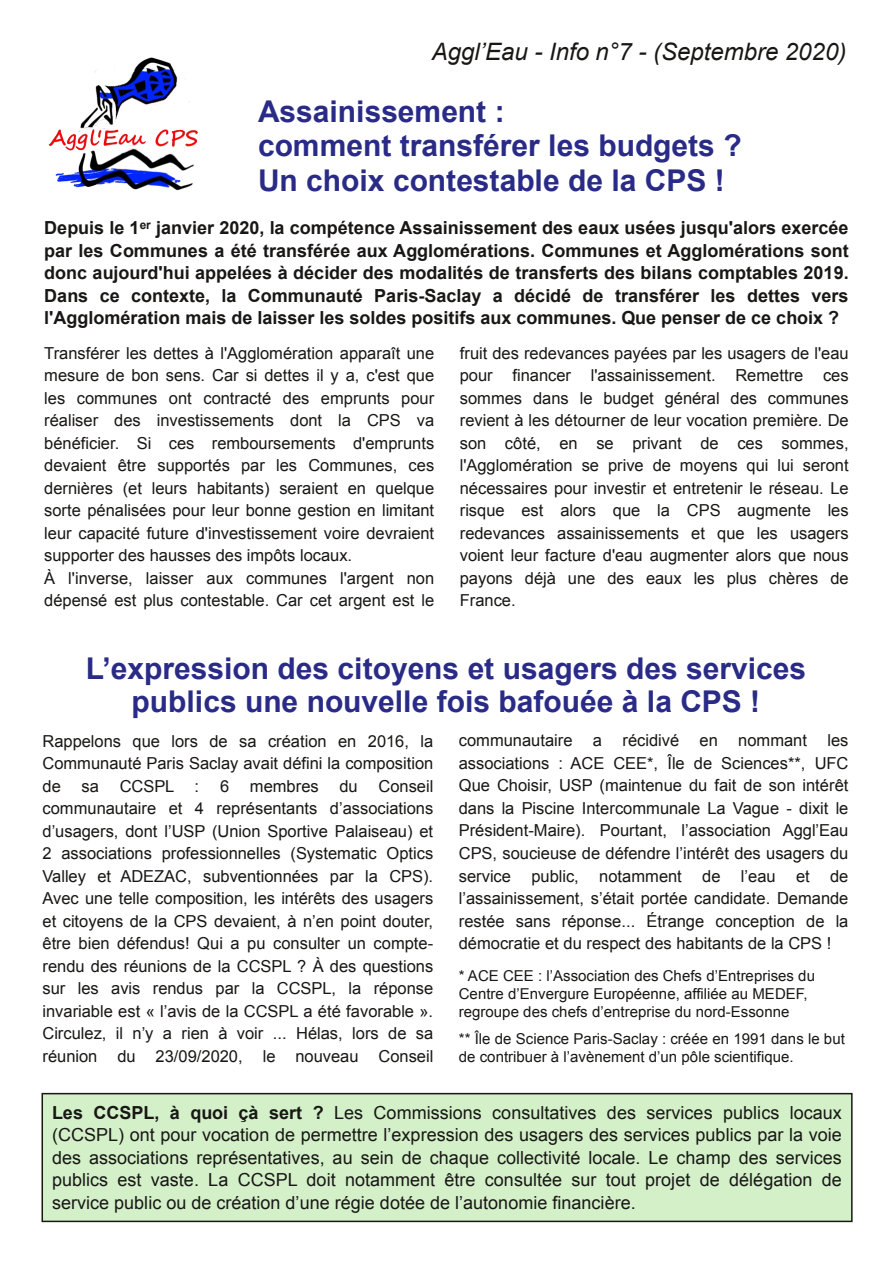
<style>
.page{position:relative;width:893px;height:1263px;background:#fff}
.page>*{position:absolute;margin:0;border:0;box-sizing:border-box;transform-origin:0 0}
.t1{font:700 30px/34.5px "Arial";color:#292b87}
.t2{font:italic 24px "Arial";color:#181715}
.t3{font:700 18px/22.5px "Arial";color:#181715;text-align:justify}
.t4{font:18px/22.5px "Arial";color:#181715;text-align:justify}
.t5{font:16.5px/22.5px "Arial";color:#181715;text-align:justify}
.t6{font:15px/18px "Arial";letter-spacing:.005em;color:#181715}
.s1{font-weight:700}
</style>
<div class="page">
<img style="left:48px;top:57px;width:150px;height:134px">
<div style="left:42px;top:1094px;width:810px;height:127px;background:#d4f0c9"></div>
<div style="left:42px;top:1093px;width:811px;height:129px;border:2px solid #181715"></div>
<h2 class="t2" style="left:432px;top:38px;width:416px">Aggl’Eau - Info n°7 - (Septembre 2020)</h2>
<h1 class="t1" style="left:258px;top:94px;width:485px">Assainissement :<br>comment transférer les budgets ?<br>Un choix contestable de la CPS !</h1>
<p class="t3" style="left:44px;top:217px;width:806px">Depuis le 1<sup>er</sup> janvier 2020, la compétence Assainissement des eaux usées jusqu'alors exercée par les Communes a été transférée aux Agglomérations. Communes et Agglomérations sont donc aujourd'hui appelées à décider des modalités de transferts des bilans comptables 2019.<br>Dans ce contexte, la Communauté Paris-Saclay a décidé de transférer les dettes vers l'Agglomération mais de laisser les soldes positifs aux communes. Que penser de ce choix ?</p>
<p class="t5" style="left:44px;top:342px;width:392px;text-align:left">Transférer les dettes à l'Agglomération apparaît une mesure de bon sens. Car si dettes il y a, c'est que les communes ont contracté des emprunts pour réaliser des investissements dont la CPS va bénéficier. Si ces remboursements d'emprunts devaient être supportés par les Communes, ces dernières (et leurs habitants) seraient en quelque sorte pénalisées pour leur bonne gestion en limitant leur capacité future d'investissement voire devraient supporter des hausses des impôts locaux.<br>À l'inverse, laisser aux communes l'argent non dépensé est plus contestable. Car cet argent est le</p>
<p class="t5" style="left:460px;top:342px;width:390px">fruit des redevances payées par les usagers de l'eau pour financer l'assainissement. Remettre ces sommes dans le budget général des communes revient à les détourner de leur vocation première. De son côté, en se privant de ces sommes, l'Agglomération se prive de moyens qui lui seront nécessaires pour investir et entretenir le réseau. Le risque est alors que la CPS augmente les redevances assainissements et que les usagers voient leur facture d'eau augmenter alors que nous payons déjà une des eaux les plus chères de France.</p>
<h1 class="t1" style="left:86px;top:652px;width:722px;line-height:33px;text-align:center">L’expression des citoyens et usagers des services publics une nouvelle fois bafouée à la CPS !</h1>
<p class="t5" style="left:43px;top:730px;width:392px">Rappelons que lors de sa création en 2016, la Communauté Paris Saclay avait défini la composition de</p>
<p class="t5" style="left:459px;top:729px;width:391px">communautaire a récidivé en nommant les associations : ACE CEE*, Île de Sciences**, UFC Que Choisir, USP (maintenue du fait de son intérêt dans la Piscine Intercommunale La Vague - dixit le Président-Maire). Pourtant, l’association Aggl’Eau CPS, soucieuse de défendre l’intérêt des usagers du service public, notamment de l’eau et de l’assainissement, s’était portée candidate. Demande restée sans réponse... Étrange conception de la démocratie et du respect des habitants de la CPS !</p>
<p class="t6" style="left:459px;top:966px;width:358px">* ACE CEE : l’Association des Chefs d’Entreprises du<br>Centre d’Envergure Européenne, affiliée au MEDEF, regroupe des chefs d’entreprise du nord-Essonne</p>
<p class="t6" style="left:459px;top:1029px;width:388px">** Île de Science Paris-Saclay : créée en 1991 dans le but de contribuer à l’avènement d’un pôle scientifique.</p>
<p class="t5" style="left:43px;top:775px;width:392px;text-indent:336px">Conseil communautaire et 4 représentants d’associations d’usagers, dont l’USP (Union Sportive Palaiseau) et 2 associations professionnelles (Systematic Optics Valley et ADEZAC, subventionnées par la CPS).<br>Avec une telle composition, les intérêts des usagers et citoyens de la CPS devaient, à n’en point douter, être bien défendus! Qui a pu consulter un compte&shy;rendu des réunions de la CCSPL ? À des questions sur les avis rendus par la CCSPL, la réponse invariable est « l’avis de la CCSPL a été favorable ».<br>Circulez, il n’y a rien à voir ... Hélas, lors de sa réunion du 23/09/2020, le nouveau Conseil</p>
<p class="t5" style="left:82px;top:775px;width:19px">sa</p>
<p class="t5" style="left:120px;top:775px;width:81px">CCSPL :</p>
<p class="t5" style="left:220px;top:775px;width:11px">6</p>
<p class="t5" style="left:250px;top:775px;width:70px">membres</p>
<p class="t5" style="left:339px;top:775px;width:20px">du</p>
<p class="t4" style="left:52px;top:1101px;width:791px"><span class="s1">Les CCSPL, à quoi çà sert ?</span> Les Commissions consultatives des services publics locaux (CCSPL) ont pour vocation de permettre l’expression des usagers des services publics par la voie des associations représentatives, au sein de chaque collectivité locale. Le champ des services publics est vaste. La CCSPL doit notamment être consultée sur tout projet de délégation de service public ou de création d’une régie dotée de l’autonomie financière.</p>
</div>
